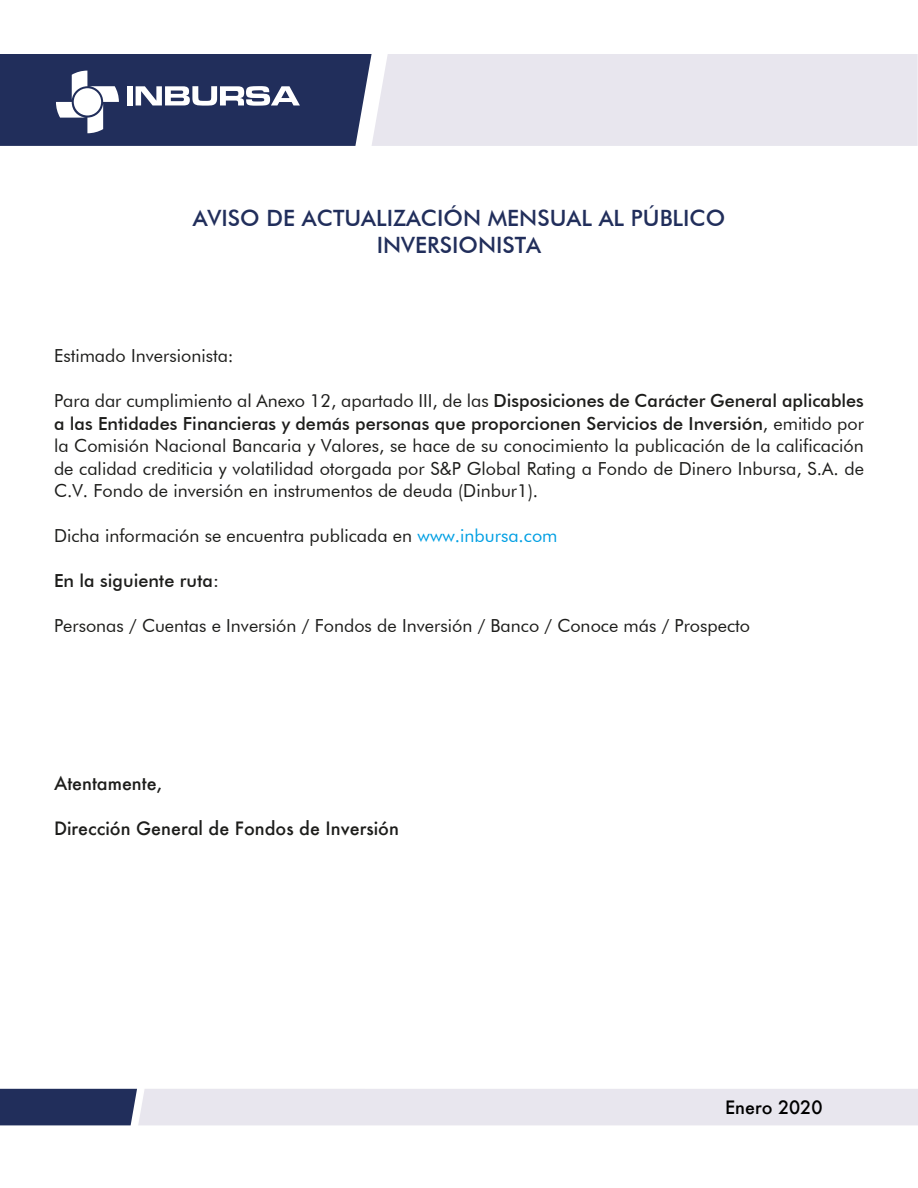
<style>
.page{position:relative;width:918px;height:1188px;background:#fff}
.page>*{position:absolute;margin:0;border:0;box-sizing:border-box;transform-origin:0 0}
.t1{font:500 22.5px/27px "Futura BT";color:#212e5b;text-align:center}
.t2{font:18px/22.5px "Futura BT";color:#1d1d1b;text-align:justify}
.t3{font:500 18px "Futura";color:#1d1d1b}
.t4{font:500 18px "Futura BT";color:#1d1d1b}
.t5{font:500 18px "Futura";color:#000}
.s1{font-weight:500}
.s2{color:#009fe3}
</style>
<div class="page">
<div style="left:372px;top:54px;width:546px;height:92px;background:#e8e6ee"></div>
<svg style="left:0;top:1089px;width:918px;height:36px;background:#cbcbd8"></svg>
<svg style="left:0;top:54px;width:372px;height:92px;background:#3e4970"></svg>
<p class="t1" style="left:193px;top:204px;width:534px">AVISO DE ACTUALIZACIÓN MENSUAL AL PÚBLICO<br>INVERSIONISTA</p>
<p class="t2" style="left:54px;top:344px;width:181px">Estimado Inversionista:</p>
<p class="t2" style="left:54px;top:389px;width:812px">Para dar cumplimiento al Anexo 12, apartado III, de las <span class="s1">Disposiciones de Carácter General aplicables a las Entidades Financieras y demás personas que proporcionen Servicios de Inversión</span>, emitido por la Comisión Nacional Bancaria y Valores, se hace de su conocimiento la publicación de la calificación de calidad crediticia y volatilidad otorgada por S&amp;P Global Rating a Fondo de Dinero Inbursa, S.A. de C.V. Fondo de inversión en instrumentos de deuda (Dinbur1).</p>
<p class="t2" style="left:54px;top:524px;width:505px">Dicha información se encuentra publicada en <span class="s2">www.inbursa.com</span></p>
<p class="t4" style="left:54px;top:570px;width:166px">En la siguiente ruta:</p>
<p class="t2" style="left:54px;top:614px;width:698px">Personas / Cuentas e Inversión / Fondos de Inversión / Banco / Conoce más / Prospecto</p>
<p class="t3" style="left:54px;top:771px;width:110px">Atentamente,</p>
<p class="t3" style="left:54px;top:816px;width:346px">Dirección General de Fondos de Inversión</p>
<p class="t5" style="left:725px;top:1095px;width:99px">Enero 2020</p>
</div>
